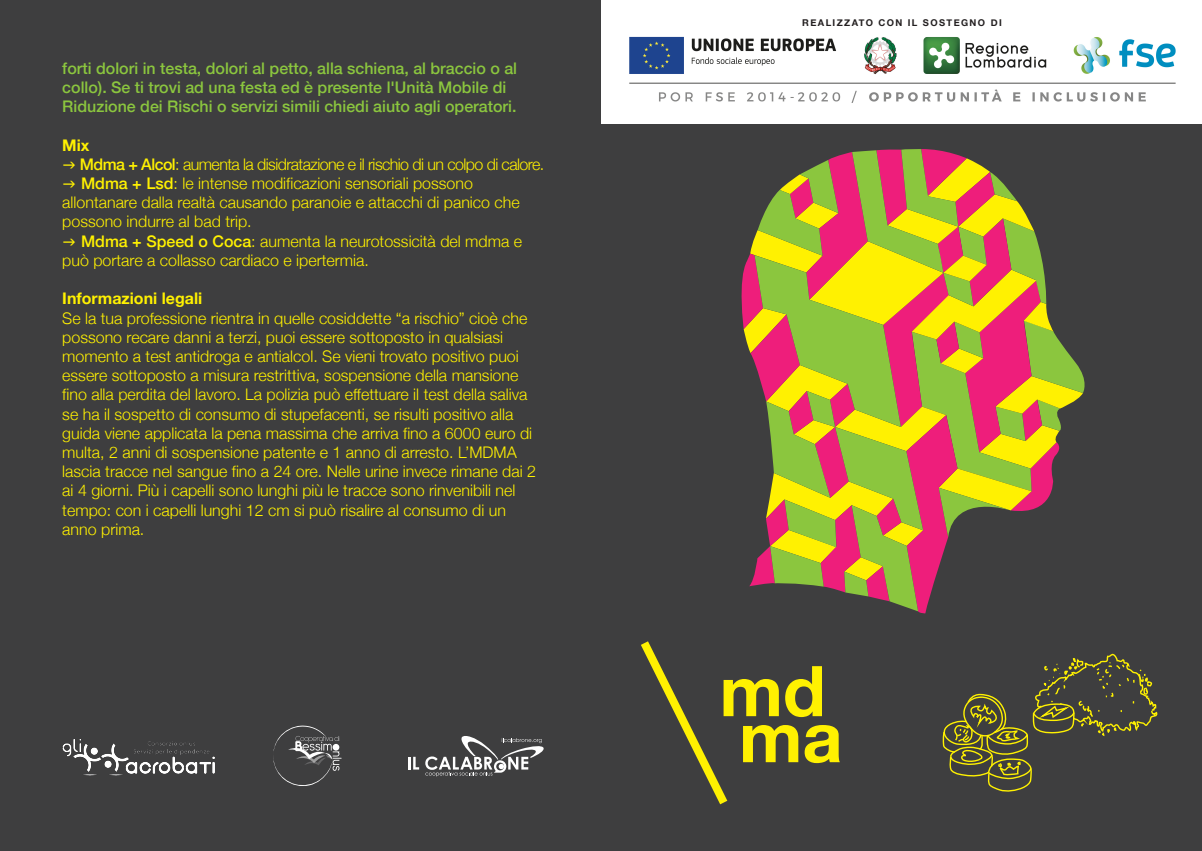
<style>
.page{position:relative;width:1202px;height:851px;background:#fff}
.page>*{position:absolute;margin:0;border:0;box-sizing:border-box;transform-origin:0 0}
.t1{font:700 70px "Helvetica Neue";color:#fff101}
.t2{font:300 16px/19.2px "Helvetica Neue";color:#fff101}
.t3{font:500 16px/19.2px "Helvetica Neue";color:#8bc63e}
.t4{font:300 16px "Helvetica Neue";letter-spacing:-.035em;color:#fff101}
.t5{font:700 16px "Helvetica Neue";color:#fff101}
.t6{font:700 9.4px "Helvetica Neue";letter-spacing:.15em;color:#231f20}
.s1{font-weight:500}
</style>
<div class="page">
<div style="left:0;top:0;width:1202px;height:850px;background:#3e3e3f"></div>
<svg style="left:641px;top:641px;width:87px;height:164px"></svg>
<svg style="left:741px;top:149px;width:344px;height:464px"></svg>
<svg style="left:942px;top:653px;width:216px;height:139px"></svg>
<div style="left:601px;top:0;width:601px;height:123px;background:#fff"></div>
<img style="left:629px;top:36px;width:547px;height:67px">
<svg style="left:273px;top:725px;width:69px;height:61px"></svg>
<div style="left:333px;top:743px;width:6px;height:7px;background:#fff;border-radius:50%"></div>
<svg style="left:408px;top:756px;width:11px;height:13px"></svg>
<svg style="left:425px;top:736px;width:119px;height:40px"></svg>
<img style="left:62px;top:739px;width:153px;height:37px">
<p class="t3" style="left:62px;top:57px;width:456px">forti dolori in testa, dolori al petto, alla schiena, al braccio o al collo). Se ti trovi ad una festa ed è presente l'Unità Mobile di<br>Riduzione dei Rischi o servizi simili chiedi aiuto agli operatori.</p>
<p class="t5" style="left:62px;top:132px;width:29px">Mix</p>
<p class="t4" style="left:80px;top:151px;width:466px"><span class="s1">Mdma + Alcol</span>: aumenta la disidratazione e il rischio di un colpo di calore.</p>
<p class="t2" style="left:81px;top:172px;width:393px"><span class="s1">Mdma + Lsd</span>: le intense modificazioni sensoriali possono</p>
<p class="t2" style="left:62px;top:192px;width:459px">allontanare dalla realtà causando paranoie e attacchi di panico che</p>
<p class="t2" style="left:62px;top:211px;width:191px">possono indurre al bad trip.</p>
<p class="t2" style="left:81px;top:230px;width:443px"><span class="s1">Mdma + Speed o Coca</span>: aumenta la neurotossicità del mdma e</p>
<p class="t2" style="left:62px;top:249px;width:308px">può portare a collasso cardiaco e ipertermia.</p>
<p class="t5" style="left:62px;top:286px;width:142px">Informazioni legali</p>
<p class="t2" style="left:62px;top:307px;width:475px">Se la tua professione rientra in quelle cosiddette “a rischio” cioè che possono recare danni a terzi, puoi essere sottoposto in qualsiasi momento a test antidroga e antialcol. Se vieni trovato positivo puoi essere sottoposto a misura restrittiva, sospensione della mansione fino alla perdita del lavoro. La polizia può effettuare il test della saliva se ha il sospetto di consumo di stupefacenti, se risulti positivo alla guida viene applicata la pena massima che arriva fino a 6000 euro di multa, 2 anni di sospensione patente e 1 anno di arresto. L’MDMA lascia tracce nel sangue fino a 24 ore. Nelle urine invece rimane dai 2 ai 4 giorni. Più i capelli sono lunghi più le tracce sono rinvenibili nel tempo: con i capelli lunghi 12 cm si può risalire al consumo di un anno prima.</p>
<p class="t6" style="left:802px;top:15px;width:201px">REALIZZATO CON IL SOSTEGNO DI</p>
<h1 class="t1" style="left:719px;top:636px;width:108px">md</h1>
<h1 class="t1" style="left:739px;top:682px;width:105px">ma</h1>
</div>
